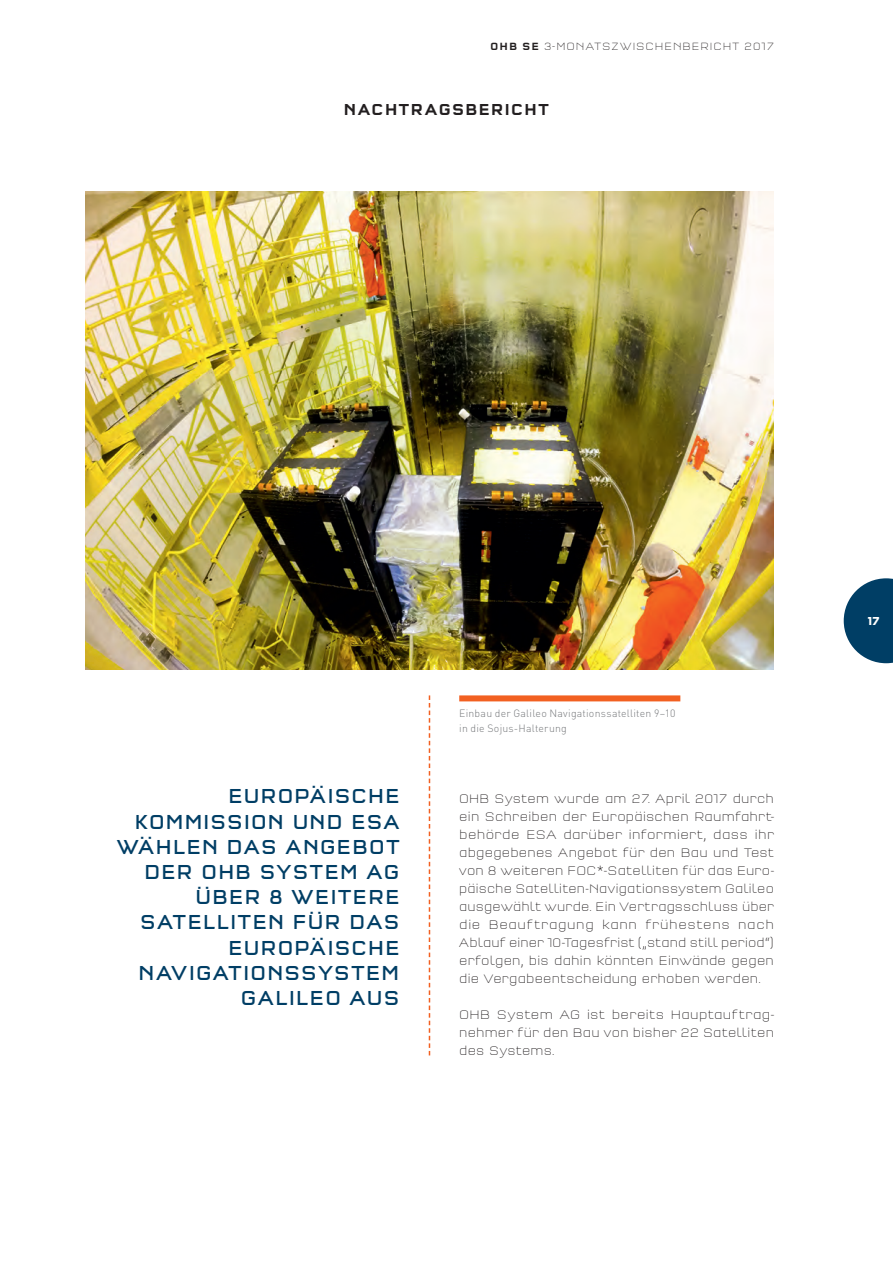
<style>
.page{position:relative;width:893px;height:1263px;background:#fff}
.page>*{position:absolute;margin:0;border:0;box-sizing:border-box;transform-origin:0 0}
.t1{font:condensed 21px/25.2px "Q Type OT";letter-spacing:.035em;color:#003e65;text-align:right}
.t2{font:500 condensed 16.5px "Q Type OT";letter-spacing:.05em;color:#231f20}
.t3{font:300 condensed 12.75px/18px "Q Type OT";letter-spacing:.015em;color:#231f20;text-align:justify}
.t4{font:700 condensed 12px "Q Type OT";color:#fff}
.t5{font:300 condensed 10.8px "Q Type OT";letter-spacing:.09em;color:#231f20}
.t6{font:300 10.5px/15px "DIN Pro";letter-spacing:.02em;color:#76787b}
.s1{font-weight:500}
</style>
<div class="page">
<svg style="left:429px;top:695px;width:1px;height:360px"></svg>
<img style="left:85px;top:191px;width:689px;height:479px">
<div style="left:459px;top:695px;width:221px;height:6px;background:#f26021"></div>
<svg style="left:844px;top:578px;width:49px;height:85px"></svg>
<p class="t5" style="left:490px;top:40px;width:285px"><span class="s1">OHB SE</span> 3-MONATSZWISCHENBERICHT 2017</p>
<p class="t2" style="left:343px;top:100px;width:207px">NACHTRAGSBERICHT</p>
<h1 class="t1" style="left:117px;top:784px;width:284px">EUROPÄISCHE<br>KOMMISSION UND ESA<br>WÄHLEN DAS ANGEBOT<br>DER OHB SYSTEM AG<br>ÜBER 8 WEITERE<br>SATELLITEN FÜR DAS<br>EUROPÄISCHE<br>NAVIGATIONSSYSTEM<br>GALILEO AUS</h1>
<p class="t6" style="left:459px;top:706px;width:218px">Einbau der Galileo Navigationssatelliten 9–10 in die Sojus-Halterung</p>
<p class="t3" style="left:459px;top:790px;width:316px">OHB System wurde am 27. April 2017 durch ein Schreiben der Europäischen Raumfahrt&shy;behörde ESA darüber informiert, dass ihr abgegebenes Angebot für den Bau und Test von 8 weiteren FOC*-Satelliten für das Euro&shy;päische Satelliten-Navigationssystem Galileo ausgewählt wurde. Ein Vertragsschluss über die Beauftragung kann frühestens nach Ablauf einer 10-Tagesfrist („stand still period“) erfolgen, bis dahin könnten Einwände gegen die Vergabeentscheidung erhoben werden.</p>
<p class="t3" style="left:459px;top:1006px;width:316px">OHB System AG ist bereits Hauptauftrag&shy;nehmer für den Bau von bisher 22 Satelliten des Systems.</p>
<p class="t4" style="left:868px;top:613px;width:13px">17</p>
</div>
